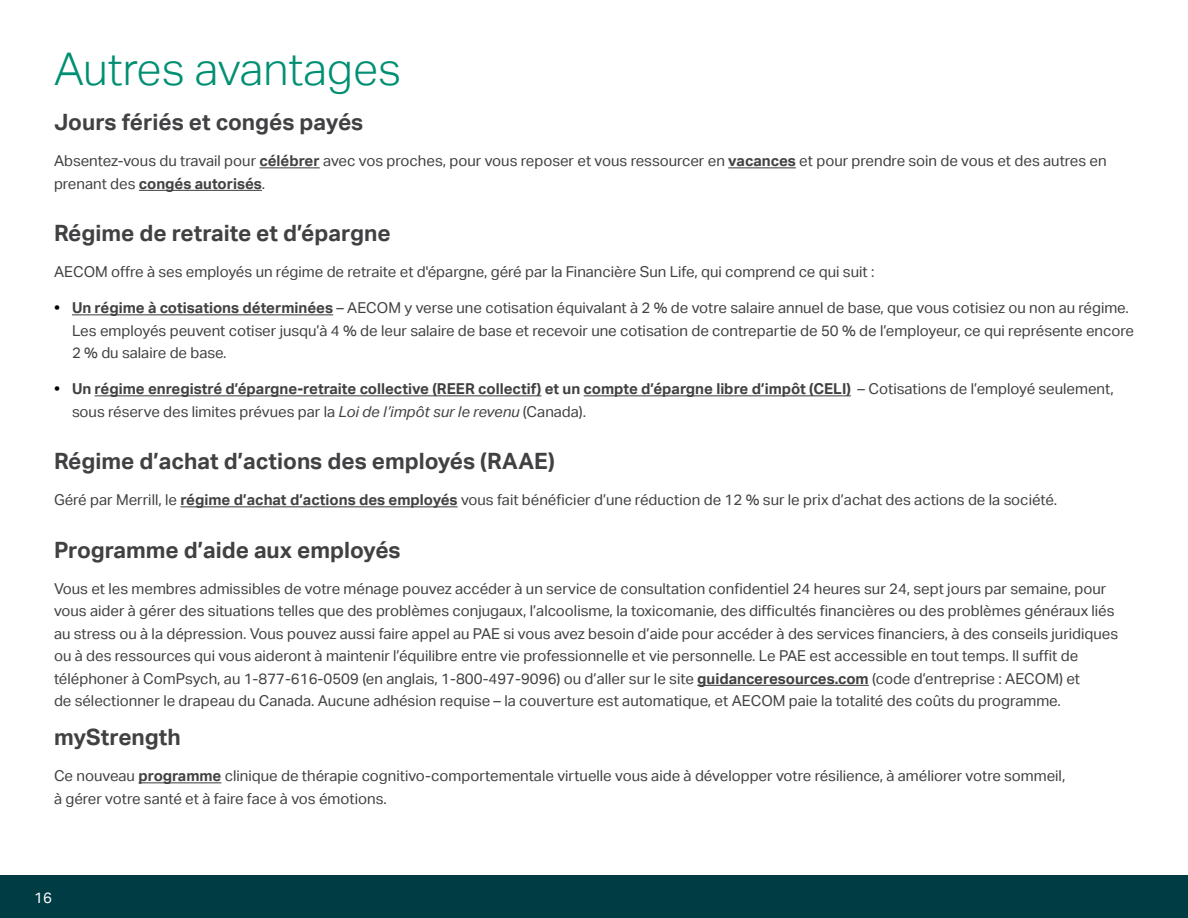
<style>
.page{position:relative;width:1188px;height:918px;background:#fff}
.page>*{position:absolute;margin:0;border:0;box-sizing:border-box;transform-origin:0 0}
.t1{font:300 45px "AECOM Sans";color:#008f72}
.t2{font:700 22.5px "AECOM Sans";color:#414042}
.t3{font:15px/22.5px "AECOM Sans";color:#414042}
.t4{font:700 15px/22.5px "AECOM Sans";color:#414042}
.t5{font:15px "AECOM Sans";color:#fff}
.s1{font-weight:700}
.s2{font-weight:700;color:#000}
.s3{color:#000}
.s4{font-weight:400}
.s5{font-weight:400;font-style:italic}
</style>
<div class="page">
<hr style="left:260px;top:167px;width:60px;height:1px;background:#414042">
<hr style="left:728px;top:167px;width:68px;height:1px;background:#414042">
<hr style="left:139px;top:190px;width:123px;height:1px;background:#414042">
<hr style="left:72px;top:314px;width:261px;height:1px;background:#414042">
<hr style="left:95px;top:395px;width:446px;height:1px;background:#414042">
<hr style="left:584px;top:395px;width:267px;height:1px;background:#414042">
<hr style="left:180px;top:506px;width:278px;height:1px;background:#414042">
<hr style="left:697px;top:685px;width:172px;height:1px;background:#414042">
<hr style="left:138px;top:782px;width:83px;height:1px;background:#414042">
<div style="left:0;top:876px;width:1188px;height:42px;background:#003c44"></div>
<h1 class="t1" style="left:54px;top:43px;width:349px">Autres avantages</h1>
<h2 class="t2" style="left:54px;top:109px;width:311px">Jours fériés et congés payés</h2>
<p class="t3" style="left:54px;top:150px;width:1054px">Absentez-vous du travail pour <span class="s1">célébrer</span> avec vos proches, pour vous reposer et vous ressourcer en <span class="s1">vacances</span> et pour prendre soin de vous et des autres en prenant des <span class="s1">congés autorisés</span>.</p>
<h2 class="t2" style="left:54px;top:220px;width:338px">Régime de retraite et d’épargne</h2>
<p class="t3" style="left:54px;top:261px;width:822px">AECOM offre à ses employés un régime de retraite et d'épargne, géré par la Financière Sun Life, qui comprend ce qui suit :</p>
<p class="t3" style="left:72px;top:297px;width:1063px;text-indent:-18px"><span class="s2">•</span> <span class="s1">Un régime à cotisations déterminées</span> – AECOM y verse une cotisation équivalant à 2 % de votre salaire annuel de base, que vous cotisiez ou non au régime.<br>Les employés peuvent cotiser jusqu’à 4 % de leur salaire de base et recevoir une cotisation de contrepartie de 50 % de l’employeur, ce qui représente encore<br>2 % du salaire de base.</p>
<p class="t4" style="left:72px;top:378px;width:1043px;text-indent:-18px"><span class="s3">•</span> Un régime enregistré d’épargne-retraite collective (REER collectif) et un compte d’épargne libre d’impôt (CELI) <span class="s4">– Cotisations de l’employé seulement, sous réserve des limites prévues par la</span> <span class="s5">Loi de l’impôt sur le revenu</span> <span class="s4">(Canada).</span></p>
<h2 class="t2" style="left:54px;top:448px;width:503px">Régime d’achat d’actions des employés (RAAE)</h2>
<p class="t3" style="left:54px;top:489px;width:1005px">Géré par Merrill, le <span class="s1">régime d’achat d’actions des employés</span> vous fait bénéficier d’une réduction de 12 % sur le prix d’achat des actions de la société.</p>
<h2 class="t2" style="left:54px;top:537px;width:348px">Programme d’aide aux employés</h2>
<p class="t3" style="left:54px;top:577px;width:1066px">Vous et les membres admissibles de votre ménage pouvez accéder à un service de consultation confidentiel 24 heures sur 24, sept jours par semaine, pour vous aider à gérer des situations telles que des problèmes conjugaux, l’alcoolisme, la toxicomanie, des difficultés financières ou des problèmes généraux liés au stress ou à la dépression. Vous pouvez aussi faire appel au PAE si vous avez besoin d’aide pour accéder à des services financiers, à des conseils juridiques ou à des ressources qui vous aideront à maintenir l’équilibre entre vie professionnelle et vie personnelle. Le PAE est accessible en tout temps. Il suffit de téléphoner à ComPsych, au 1-877-616-0509 (en anglais, 1-800-497-9096) ou d’aller sur le site <span class="s1">guidanceresources.com</span> (code d’entreprise : AECOM) et<br>de sélectionner le drapeau du Canada. Aucune adhésion requise – la couverture est automatique, et AECOM paie la totalité des coûts du programme.</p>
<h2 class="t2" style="left:54px;top:724px;width:128px">myStrength</h2>
<p class="t3" style="left:54px;top:765px;width:1013px">Ce nouveau <span class="s1">programme</span> clinique de thérapie cognitivo-comportementale virtuelle vous aide à développer votre résilience, à améliorer votre sommeil, à gérer votre santé et à faire face à vos émotions.</p>
<p class="t5" style="left:34px;top:889px;width:19px">16</p>
</div>
